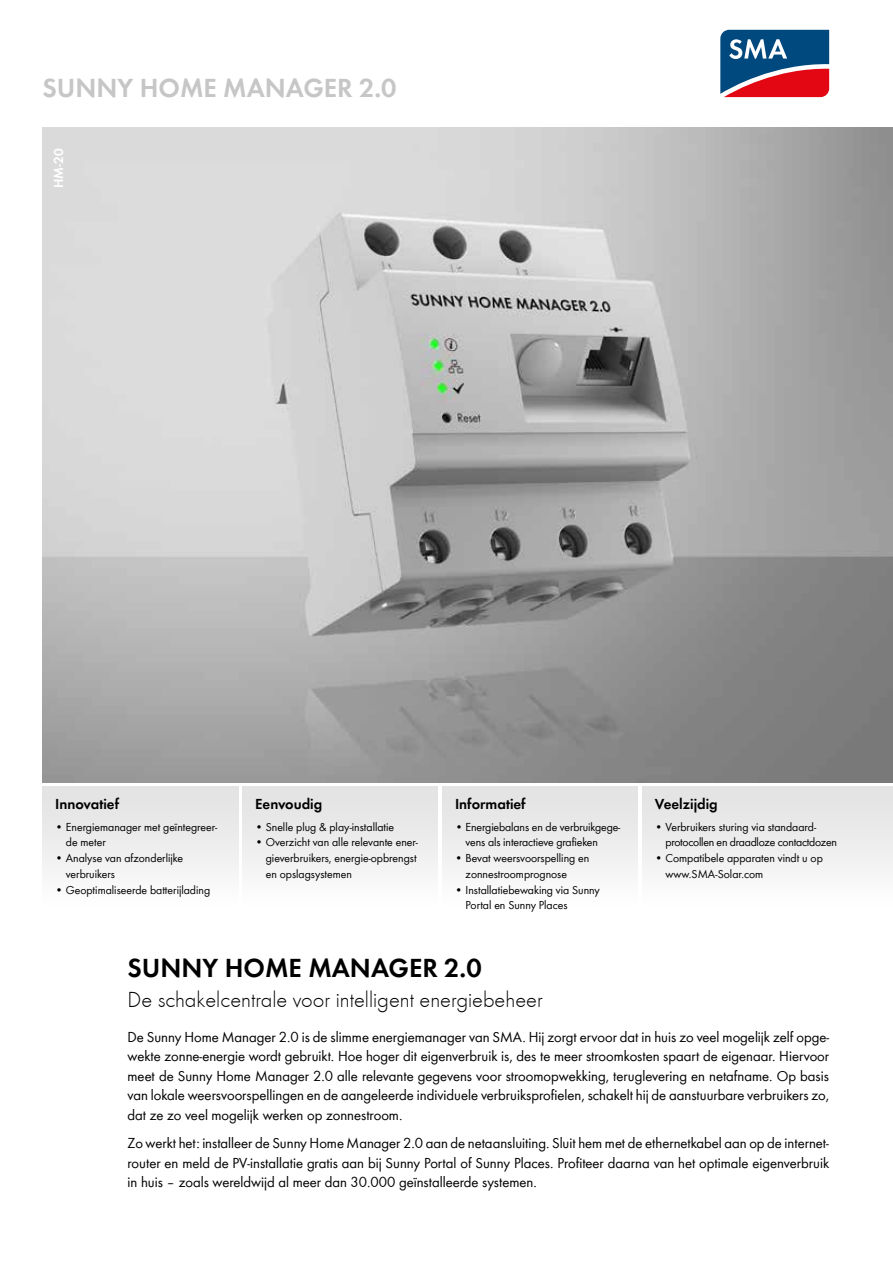
<style>
.page{position:relative;width:893px;height:1263px;background:#fff}
.page>*{position:absolute;margin:0;border:0;box-sizing:border-box;transform-origin:0 0}
.t1{font:600 27px "SMA Futura Global";color:#c6c6c6}
.t2{font:600 27px "SMA Futura Global";color:#000}
.t3{font:300 22.5px "SMA Futura Global";color:#000}
.t4{font:15px/19.5px "SMA Futura Global";color:#000;text-align:justify}
.t5{font:600 15px "SMA Futura Global";color:#000}
.t6{font:600 13.5px "SMA Futura Global";color:#fff}
.t7{font:12px/15.8px "SMA Futura Global";color:#000}
.t8{font:12px/15.8px "SMA Futura Global";letter-spacing:-.02em;color:#000}
</style>
<div class="page">
<svg style="left:720px;top:30px;width:109px;height:67px;background:#635174"></svg>
<div style="left:43px;top:787px;width:195px;height:119px;background:linear-gradient(to bottom,#e1e1e1,#fdfdfd)"></div>
<div style="left:242px;top:787px;width:196px;height:119px;background:linear-gradient(to bottom,#e1e1e1,#fdfdfd)"></div>
<div style="left:442px;top:787px;width:196px;height:119px;background:linear-gradient(to bottom,#e1e1e1,#fdfdfd)"></div>
<div style="left:642px;top:787px;width:251px;height:119px;background:linear-gradient(to bottom,#e1e1e1,#fdfdfd)"></div>
<img style="left:43px;top:128px;width:850px;height:654px">
<h1 class="t1" style="left:43px;top:72px;width:356px">SUNNY HOME MANAGER 2.0</h1>
<p class="t6" style="left:51px;top:188px;width:41px;rotate:-90deg">HM-20</p>
<p class="t5" style="left:55px;top:795px;width:65px">Innovatief</p>
<p class="t7" style="left:66px;top:819px;width:153px;text-indent:-11px">• Energiemanager met geïntegreer&shy;de meter</p>
<p class="t7" style="left:66px;top:850px;width:119px;text-indent:-11px">• Analyse van afzonderlijke verbruikers</p>
<p class="t7" style="left:55px;top:882px;width:156px">• Geoptimaliseerde batterijlading</p>
<p class="t5" style="left:255px;top:795px;width:69px">Eenvoudig</p>
<p class="t7" style="left:255px;top:819px;width:141px">• Snelle plug &amp; play-installatie</p>
<p class="t7" style="left:266px;top:834px;width:154px;text-align:justify;text-indent:-11px">• Overzicht van alle relevante ener&shy;gieverbruikers, energie-opbrengst en opslagsystemen</p>
<p class="t5" style="left:455px;top:795px;width:72px">Informatief</p>
<p class="t7" style="left:466px;top:819px;width:156px;text-indent:-11px">• Energiebalans en de verbruikgege&shy;vens als interactieve grafieken</p>
<p class="t7" style="left:466px;top:850px;width:125px;text-indent:-11px">• Bevat weersvoorspelling en zonnestroomprognose</p>
<p class="t7" style="left:466px;top:882px;width:136px;text-indent:-11px">• Installatiebewaking via Sunny<br>Portal en Sunny Places</p>
<p class="t5" style="left:655px;top:795px;width:64px">Veelzijdig</p>
<p class="t8" style="left:665px;top:819px;width:173px;text-indent:-11px">• Verbruikers sturing via standaard&shy;protocollen en draadloze contactdozen</p>
<p class="t7" style="left:665px;top:850px;width:159px;text-indent:-11px">• Compatibele apparaten vindt u op www.SMA-Solar.com</p>
<h1 class="t2" style="left:128px;top:952px;width:356px">SUNNY HOME MANAGER 2.0</h1>
<h2 class="t3" style="left:128px;top:986px;width:417px">De schakelcentrale voor intelligent energiebeheer</h2>
<p class="t4" style="left:128px;top:1027px;width:703px">De Sunny Home Manager 2.0 is de slimme energiemanager van SMA. Hij zorgt ervoor dat in huis zo veel mogelijk zelf opge&shy;wekte zonne-energie wordt gebruikt. Hoe hoger dit eigenverbruik is, des te meer stroomkosten spaart de eigenaar. Hiervoor meet de Sunny Home Manager 2.0 alle relevante gegevens voor stroomopwekking, teruglevering en netafname. Op basis van lokale weersvoorspellingen en de aangeleerde individuele verbruiksprofielen, schakelt hij de aanstuurbare verbruikers zo, dat ze zo veel mogelijk werken op zonnestroom.</p>
<p class="t4" style="left:128px;top:1133px;width:703px">Zo werkt het: installeer de Sunny Home Manager 2.0 aan de netaansluiting. Sluit hem met de ethernetkabel aan op de internet&shy;router en meld de PV-installatie gratis aan bij Sunny Portal of Sunny Places. Profiteer daarna van het optimale eigenverbruik in huis – zoals wereldwijd al meer dan 30.000 geïnstalleerde systemen.</p>
</div>
